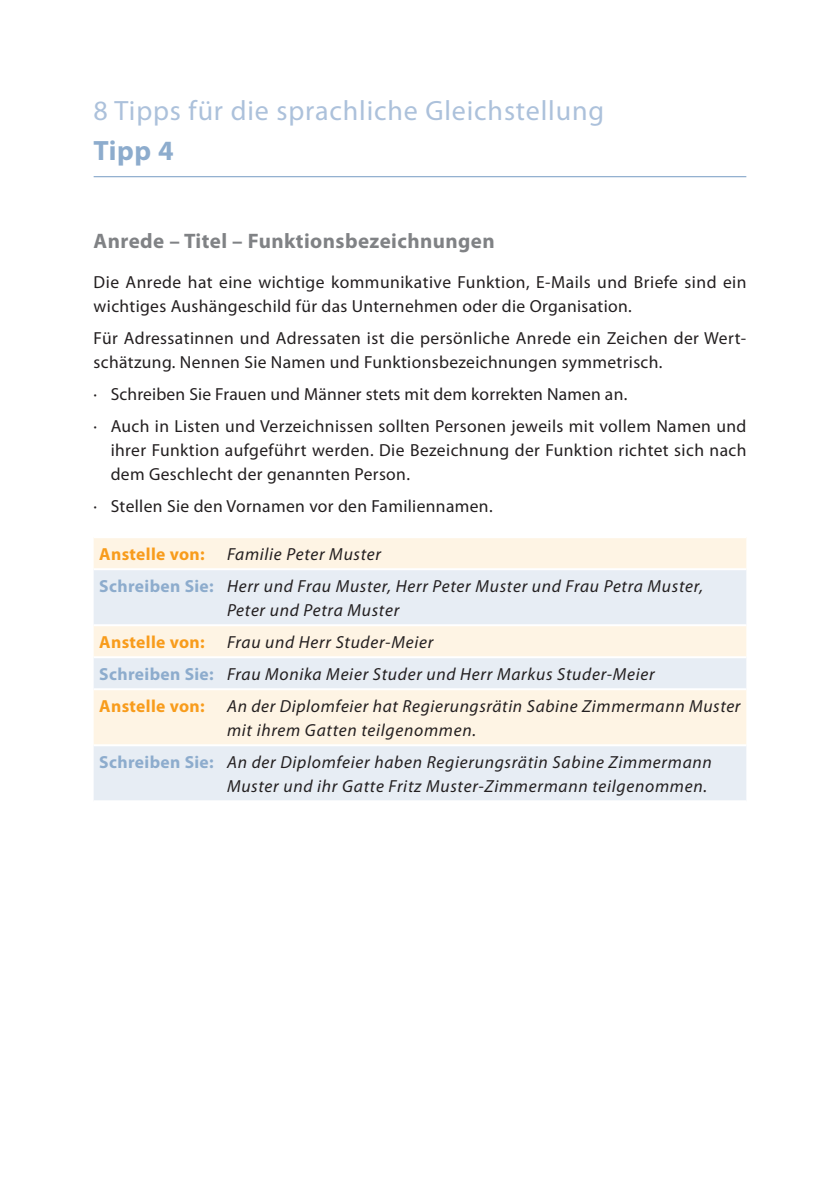
<style>
.page{position:relative;width:840px;height:1191px;background:#fff}
.page>*{position:absolute;margin:0;border:0;box-sizing:border-box;transform-origin:0 0}
.t1{font:28px "Myriad Pro";letter-spacing:.03em;color:#acc1db}
.t2{font:700 28px "Myriad Pro";color:#8daccd}
.t3{font:700 21px "Myriad Pro";letter-spacing:.02em;color:#808285}
.t4{font:17.6px/24px "Myriad Pro";letter-spacing:.02em;color:#231f20}
.t5{font:italic 17.6px/32px "Myriad Pro";letter-spacing:.04em;color:#231f20}
.t6{font:700 17.6px "Myriad Pro";letter-spacing:.02em;color:#f89c1c}
.s1{font-weight:700;font-style:normal;color:#8daccd}
.s2{font-weight:700;font-style:normal;color:#f89c1c}
</style>
<div class="page">
<hr style="left:94px;top:176px;width:652px;height:1px;background:#8daccd">
<div style="left:94px;top:538px;width:652px;height:30px;background:#fef4e4"></div>
<svg style="left:94px;top:570px;width:652px;height:230px;fill:#e7edf4"></svg>
<hr style="left:94px;top:624px;width:652px;height:2px;background:#fff">
<hr style="left:94px;top:656px;width:652px;height:2px;background:#fff">
<hr style="left:94px;top:688px;width:652px;height:2px;background:#fff">
<hr style="left:94px;top:744px;width:652px;height:2px;background:#fff">
<h1 class="t1" style="left:94px;top:95px;width:511px">8 Tipps für die sprachliche Gleichstellung</h1>
<h1 class="t2" style="left:94px;top:135px;width:81px">Tipp 4</h1>
<p class="t3" style="left:94px;top:229px;width:402px">Anrede – Titel – Funktionsbezeichnungen</p>
<p class="t4" style="left:94px;top:270px;width:654px">Die Anrede hat eine wichtige kommunikative Funktion, E-Mails und Briefe sind ein wichtiges Aushängeschild für das Unternehmen oder die Organisation.</p>
<p class="t4" style="left:94px;top:326px;width:653px">Für Adressatinnen und Adressaten ist die persönliche Anrede ein Zeichen der Wert&shy;schätzung. Nennen Sie Namen und Funktionsbezeichnungen symmetrisch.</p>
<p class="t4" style="left:94px;top:378px;width:654px;line-height:32px">· Schreiben Sie Frauen und Männer stets mit dem korrekten Namen an.<br>· Auch in Listen und Verzeichnissen sollten Personen jeweils mit vollem Namen und</p>
<p class="t4" style="left:111px;top:438px;width:637px">ihrer Funktion aufgeführt werden. Die Bezeichnung der Funktion richtet sich nach dem Geschlecht der genannten Person.</p>
<p class="t4" style="left:94px;top:494px;width:400px">· Stellen Sie den Vornamen vor den Familiennamen.</p>
<p class="t6" style="left:99px;top:544px;width:107px">Anstelle von:</p>
<p class="t5" style="left:99px;top:538px;width:605px;text-indent:128px">Familie Peter Muster<br><span class="s1">Schreiben Sie:</span> Herr und Frau Muster, Herr Peter Muster und Frau Petra Muster,</p>
<p class="t5" style="left:227px;top:594px;width:174px">Peter und Petra Muster</p>
<p class="t6" style="left:99px;top:632px;width:107px">Anstelle von:</p>
<p class="t5" style="left:99px;top:626px;width:556px;text-indent:128px">Frau und Herr Studer-Meier<br><span class="s1">Schreiben Sie:</span> Frau Monika Meier Studer und Herr Markus Studer-Meier<br><span class="s2">Anstelle von:</span></p>
<p class="t5" style="left:227px;top:694px;width:514px;line-height:24px">An der Diplomfeier hat Regierungsrätin Sabine Zimmermann Muster mit ihrem Gatten teilgenommen.</p>
<p class="t5" style="left:99px;top:750px;width:613px;line-height:24px;text-align:right"><span class="s1">Schreiben Sie:</span> An der Diplomfeier haben Regierungsrätin Sabine Zimmermann<br>Muster und ihr Gatte Fritz Muster-Zimmermann teilgenommen.</p>
</div>
